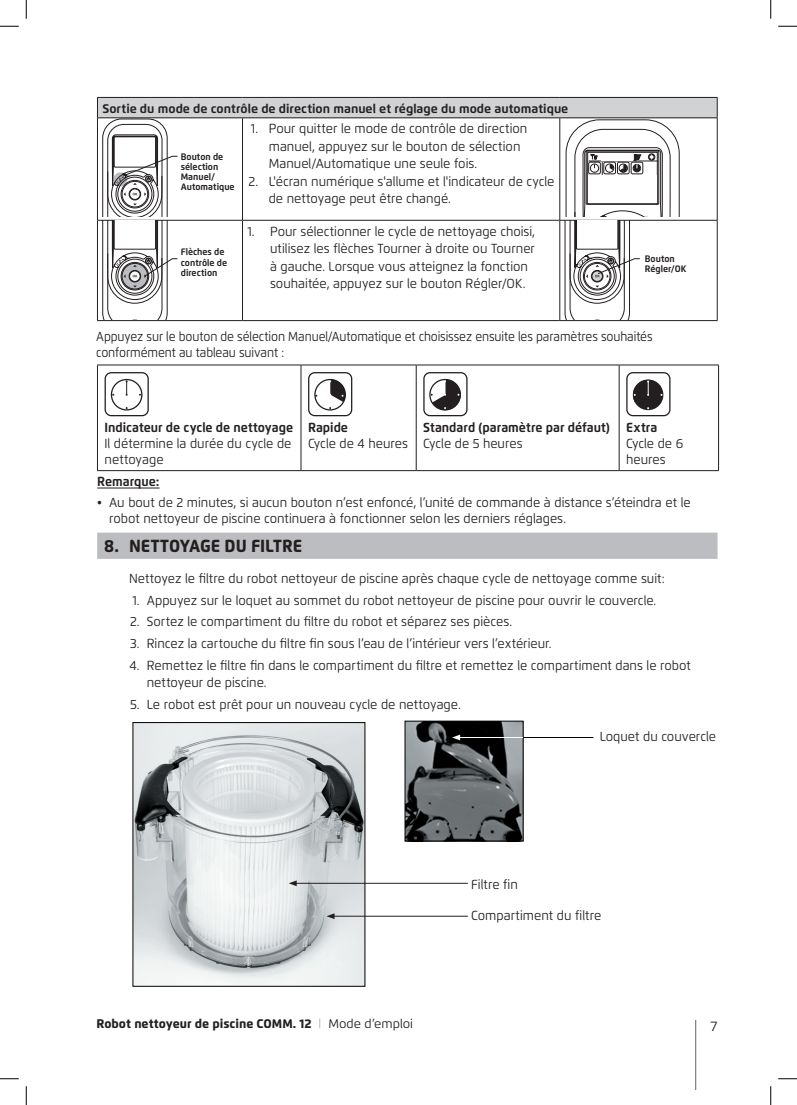
<style>
.page{position:relative;width:797px;height:1105px;background:#fff}
.page>*{position:absolute;margin:0;border:0;box-sizing:border-box;transform-origin:0 0}
.t1{font:800 17.5px "Flexo";color:#231f20;scale:.95 1}
.t2{font:13.75px "Flexo";color:#231f20}
.t3{font:13.12px/17.5px "Flexo";color:#231f20;scale:.95 1}
.t4{font:13.12px/16.2px "Flexo";color:#231f20;scale:.9 1}
.t5{font:700 13.12px "Flexo";color:#231f20;scale:.95 1}
.t6{font:700 12.5px "Flexo";color:#231f20}
.t7{font:800 12.5px "Flexo";color:#231f20}
.t8{font:700 9.38px/10px "Flexo";color:#231f20;scale:.95 1}
.s1{font-family:"Avenir LT";font-weight:400;color:#a8a9ad}
.s2{font-weight:400}
</style>
<div class="page">
<hr style="left:695px;top:1020px;width:1px;height:69px;background:#808285">
<div style="left:97px;top:533px;width:620px;height:26px;background:#bcbdc0"></div>
<img style="left:135px;top:724px;width:228px;height:260px">
<hr style="left:295px;top:883px;width:173px;height:1px;background:#231f20">
<svg style="left:289px;top:880px;width:8px;height:6px"></svg>
<hr style="left:332px;top:916px;width:136px;height:1px;background:#231f20">
<svg style="left:326px;top:913px;width:8px;height:6px"></svg>
<hr style="left:97px;top:488px;width:62px;height:1px;background:#231f20">
<hr style="left:97px;top:365px;width:204px;height:1px;background:#231f20">
<hr style="left:97px;top:365px;width:1px;height:105px;background:#231f20">
<hr style="left:301px;top:365px;width:115px;height:1px;background:#231f20">
<hr style="left:301px;top:365px;width:1px;height:105px;background:#231f20">
<hr style="left:416px;top:365px;width:203px;height:1px;background:#231f20">
<hr style="left:416px;top:365px;width:1px;height:105px;background:#231f20">
<hr style="left:619px;top:365px;width:100px;height:1px;background:#231f20">
<hr style="left:619px;top:365px;width:1px;height:105px;background:#231f20">
<hr style="left:718px;top:365px;width:1px;height:105px;background:#231f20">
<hr style="left:97px;top:470px;width:204px;height:1px;background:#231f20">
<hr style="left:301px;top:470px;width:115px;height:1px;background:#231f20">
<hr style="left:416px;top:470px;width:203px;height:1px;background:#231f20">
<hr style="left:619px;top:470px;width:100px;height:1px;background:#231f20">
<svg style="left:104px;top:372px;width:45px;height:45px"></svg>
<svg style="left:308px;top:372px;width:45px;height:45px"></svg>
<svg style="left:423px;top:372px;width:45px;height:45px"></svg>
<div style="left:626px;top:372px;width:44px;height:44px;border:1px solid #231f20;border-radius:6px"></div>
<svg style="left:633px;top:380px;width:30px;height:30px"></svg>
<svg style="left:632px;top:379px;width:30px;height:30px"></svg>
<div style="left:97px;top:97px;width:620px;height:21px;background:#d1d2d4"></div>
<hr style="left:97px;top:97px;width:145px;height:1px;background:#231f20">
<hr style="left:242px;top:97px;width:318px;height:1px;background:#231f20">
<hr style="left:560px;top:97px;width:157px;height:1px;background:#231f20">
<svg style="left:717px;top:98px;width:1px;height:20px"></svg>
<hr style="left:97px;top:118px;width:145px;height:1px;background:#231f20">
<hr style="left:242px;top:118px;width:318px;height:1px;background:#231f20">
<hr style="left:242px;top:118px;width:1px;height:102px;background:#231f20">
<hr style="left:560px;top:118px;width:157px;height:1px;background:#231f20">
<hr style="left:559px;top:118px;width:1px;height:102px;background:#231f20">
<hr style="left:717px;top:118px;width:1px;height:102px;background:#231f20">
<hr style="left:97px;top:220px;width:145px;height:1px;background:#231f20">
<hr style="left:97px;top:221px;width:1px;height:99px;background:#231f20">
<hr style="left:242px;top:220px;width:318px;height:1px;background:#231f20">
<hr style="left:242px;top:221px;width:1px;height:99px;background:#231f20">
<hr style="left:560px;top:220px;width:157px;height:1px;background:#231f20">
<hr style="left:559px;top:221px;width:1px;height:99px;background:#231f20">
<hr style="left:717px;top:221px;width:1px;height:99px;background:#231f20">
<hr style="left:97px;top:320px;width:145px;height:1px;background:#231f20">
<hr style="left:242px;top:320px;width:318px;height:1px;background:#231f20">
<hr style="left:560px;top:320px;width:157px;height:1px;background:#231f20">
<svg style="left:97px;top:98px;width:81px;height:221px"></svg>
<svg style="left:565px;top:119px;width:115px;height:200px"></svg>
<div style="left:588px;top:175px;width:69px;height:28px;background:#fff"></div>
<div style="left:601px;top:154px;width:31px;height:6px;background:#fff"></div>
<img style="left:406px;top:723px;width:115px;height:116px">
<div style="left:404px;top:721px;width:119px;height:120px;border:1px solid #000"></div>
<hr style="left:523px;top:737px;width:70px;height:1px;background:#000">
<hr style="left:458px;top:737px;width:65px;height:1px;background:#fff">
<svg style="left:452px;top:735px;width:8px;height:5px"></svg>
<svg style="left:0;top:25px;width:19px;height:2px"></svg>
<svg style="left:778px;top:25px;width:19px;height:2px"></svg>
<svg style="left:0;top:1078px;width:19px;height:1px"></svg>
<svg style="left:778px;top:1078px;width:19px;height:1px"></svg>
<svg style="left:25px;top:0;width:2px;height:19px"></svg>
<svg style="left:25px;top:1086px;width:2px;height:19px"></svg>
<svg style="left:770px;top:0;width:1px;height:19px"></svg>
<svg style="left:770px;top:1086px;width:1px;height:19px"></svg>
<p class="t6" style="left:102px;top:101px;width:467px">Sortie du mode de contrôle de direction manuel et réglage du mode automatique</p>
<p class="t3" style="left:269px;top:120px;width:274px;text-indent:-18px">1. Pour quitter le mode de contrôle de direction manuel, appuyez sur le bouton de sélection<br>Manuel/Automatique une seule fois.</p>
<p class="t3" style="left:269px;top:172px;width:302px;text-indent:-20px">2. L'écran numérique s'allume et l'indicateur de cycle de nettoyage peut être changé.</p>
<p class="t3" style="left:270px;top:222px;width:280px;text-indent:-23px">1. Pour sélectionner le cycle de nettoyage choisi, utilisez les flèches Tourner à droite ou Tourner à gauche. Lorsque vous atteignez la fonction souhaitée, appuyez sur le bouton Régler/OK.</p>
<p class="t8" style="left:181px;top:151px;width:58px">Bouton de sélection<br>Manuel/<br>Automatique</p>
<p class="t8" style="left:181px;top:247px;width:50px">Flèches de contrôle de direction</p>
<p class="t8" style="left:645px;top:253px;width:45px">Bouton<br>Régler/OK</p>
<p class="t4" style="left:96px;top:328px;width:619px">Appuyez sur le bouton de sélection Manuel/Automatique et choisissez ensuite les paramètres souhaités conformément au tableau suivant :</p>
<p class="t5" style="left:105px;top:419px;width:200px">Indicateur de cycle de nettoyage</p>
<p class="t3" style="left:105px;top:435px;width:198px;line-height:15.8px">Il détermine la durée du cycle de nettoyage</p>
<p class="t5" style="left:308px;top:419px;width:44px">Rapide</p>
<p class="t3" style="left:308px;top:434px;width:107px">Cycle de 4 heures</p>
<p class="t5" style="left:423px;top:419px;width:198px">Standard (paramètre par défaut)</p>
<p class="t3" style="left:423px;top:434px;width:106px">Cycle de 5 heures</p>
<p class="t5" style="left:626px;top:419px;width:34px">Extra</p>
<p class="t3" style="left:626px;top:435px;width:61px;line-height:15.8px">Cycle de 6 heures</p>
<p class="t5" style="left:97px;top:474px;width:67px">Remarque:</p>
<p class="t3" style="left:109px;top:494px;width:613px;line-height:16.2px;text-indent:-12px">• Au bout de 2 minutes, si aucun bouton n’est enfoncé, l’unité de commande à distance s’éteindra et le robot nettoyeur de piscine continuera à fonctionner selon les derniers réglages.</p>
<h1 class="t1" style="left:104px;top:535px;width:210px">8. NETTOYAGE DU FILTRE</h1>
<p class="t3" style="left:129px;top:570px;width:565px">Nettoyez le filtre du robot nettoyeur de piscine après chaque cycle de nettoyage comme suit:</p>
<p class="t3" style="left:132px;top:591px;width:553px">1. Appuyez sur le loquet au sommet du robot nettoyeur de piscine pour ouvrir le couvercle.</p>
<p class="t3" style="left:130px;top:613px;width:403px">2. Sortez le compartiment du filtre du robot et séparez ses pièces.</p>
<p class="t3" style="left:130px;top:635px;width:445px">3. Rincez la cartouche du filtre fin sous l’eau de l’intérieur vers l’extérieur.</p>
<p class="t3" style="left:147px;top:657px;width:574px;text-indent:-17px">4. Remettez le filtre fin dans le compartiment du filtre et remettez le compartiment dans le robot nettoyeur de piscine.</p>
<p class="t3" style="left:130px;top:696px;width:349px">5. Le robot est prêt pour un nouveau cycle de nettoyage.</p>
<p class="t3" style="left:599px;top:727px;width:124px">Loquet du couvercle</p>
<p class="t3" style="left:471px;top:875px;width:51px">Filtre fin</p>
<p class="t3" style="left:471px;top:906px;width:138px">Compartiment du filtre</p>
<p class="t7" style="left:96px;top:1016px;width:318px">Robot nettoyeur de piscine COMM. 12 <span class="s1">|</span> <span class="s2">Mode d’emploi</span></p>
<p class="t2" style="left:710px;top:1018px;width:8px">7</p>
</div>
